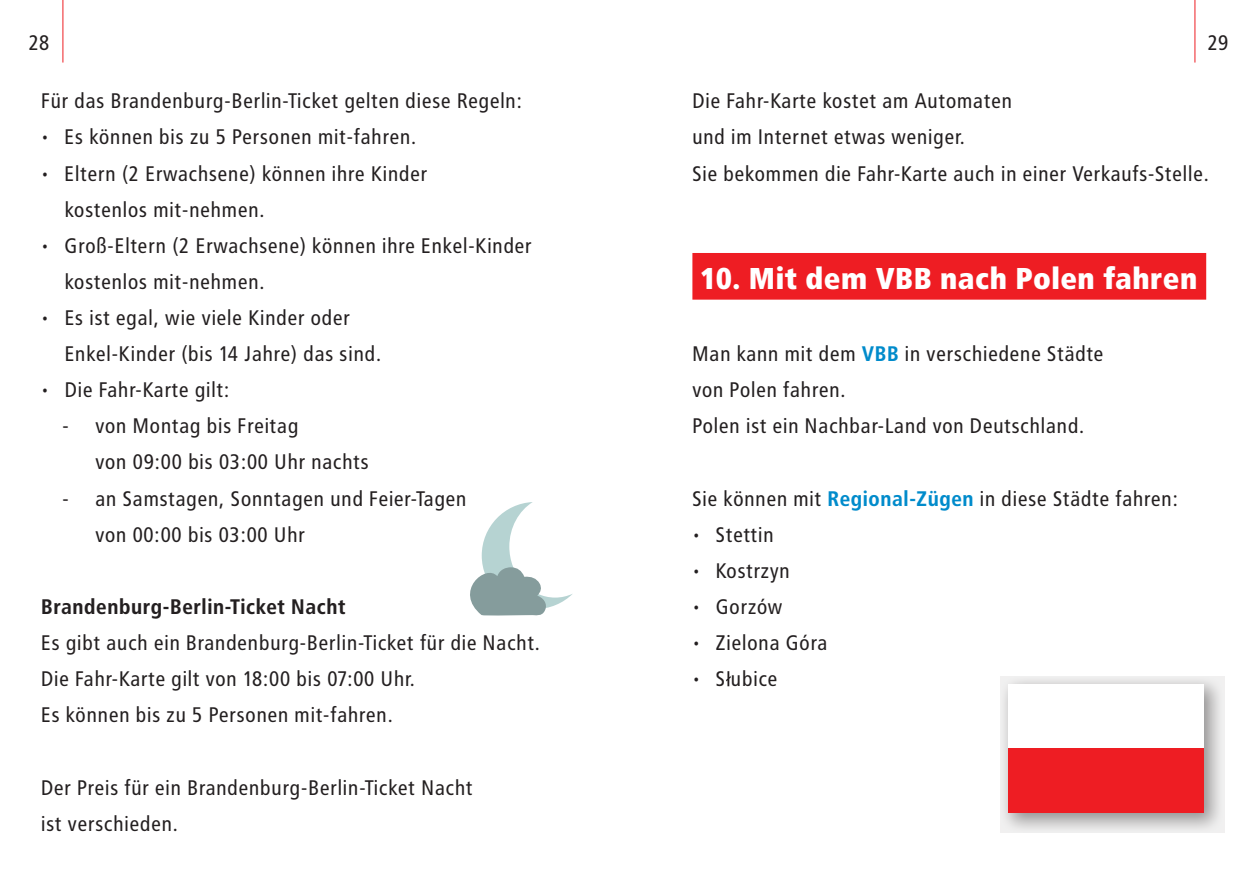
<style>
.page{position:relative;width:1259px;height:893px;background:#fff}
.page>*{position:absolute;margin:0;border:0;box-sizing:border-box;transform-origin:0 0}
.t1{font:900 30.15px "Transit";letter-spacing:.01em;color:#fff}
.t2{font:21px/36.2px "Transit";letter-spacing:.01em;color:#231f20}
.t3{font:700 21px "Transit";letter-spacing:.01em;color:#231f20}
.s1{font-weight:700;color:#008bcb}
</style>
<div class="page">
<hr style="left:63px;top:0;width:1px;height:63px;background:#ee1d23">
<svg style="left:470px;top:502px;width:102px;height:114px"></svg>
<hr style="left:1194px;top:0;width:1px;height:63px;background:#ee1d23">
<div style="left:692px;top:253px;width:514px;height:47px;background:#ee1d23"></div>
<svg style="left:726px;top:671px;width:4px;height:15px"></svg>
<svg style="left:1000px;top:676px;width:224px;height:157px;background:#d9d7d7"></svg>
<div style="left:1008px;top:685px;width:195px;height:64px;background:#fff"></div>
<div style="left:1008px;top:749px;width:195px;height:64px;background:#ee1d23"></div>
<p class="t2" style="left:29px;top:25px;width:23px">28</p>
<p class="t2" style="left:41px;top:83px;width:483px">Für das Brandenburg-Berlin-Ticket gelten diese Regeln:</p>
<p class="t2" style="left:41px;top:119px;width:377px">• Es können bis zu 5 Personen mit-fahren.</p>
<p class="t2" style="left:65px;top:155px;width:365px;text-indent:-23px">• Eltern (2 Erwachsene) können ihre Kinder kostenlos mit-nehmen.</p>
<p class="t2" style="left:65px;top:228px;width:469px;text-indent:-23px">• Groß-Eltern (2 Erwachsene) können ihre Enkel-Kinder kostenlos mit-nehmen.</p>
<p class="t2" style="left:65px;top:300px;width:319px;text-indent:-23px">• Es ist egal, wie viele Kinder oder<br>Enkel-Kinder (bis 14 Jahre) das sind.</p>
<p class="t2" style="left:41px;top:372px;width:190px">• Die Fahr-Karte gilt:</p>
<p class="t2" style="left:95px;top:408px;width:275px;text-indent:-33px">- von Montag bis Freitag<br>von 09:00 bis 03:00 Uhr nachts</p>
<p class="t2" style="left:95px;top:480px;width:373px;text-indent:-33px">- an Samstagen, Sonntagen und Feier-Tagen von 00:00 bis 03:00 Uhr</p>
<p class="t3" style="left:41px;top:594px;width:306px">Brandenburg-Berlin-Ticket Nacht</p>
<p class="t2" style="left:41px;top:625px;width:501px">Es gibt auch ein Brandenburg-Berlin-Ticket für die Nacht.<br>Die Fahr-Karte gilt von 18:00 bis 07:00 Uhr.<br>Es können bis zu 5 Personen mit-fahren.</p>
<p class="t2" style="left:41px;top:769px;width:433px">Der Preis für ein Brandenburg-Berlin-Ticket Nacht ist verschieden.</p>
<p class="t2" style="left:1207px;top:25px;width:23px">29</p>
<p class="t2" style="left:692px;top:83px;width:519px">Die Fahr-Karte kostet am Automaten<br>und im Internet etwas weniger.<br>Sie bekommen die Fahr-Karte auch in einer Verkaufs-Stelle.</p>
<h1 class="t1" style="left:700px;top:260px;width:498px">10. Mit dem VBB nach Polen fahren</h1>
<p class="t2" style="left:692px;top:336px;width:413px">Man kann mit dem <span class="s1">VBB</span> in verschiedene Städte von Polen fahren.<br>Polen ist ein Nachbar-Land von Deutschland.</p>
<p class="t2" style="left:692px;top:480px;width:488px">Sie können mit <span class="s1">Regional-Zügen</span> in diese Städte fahren:</p>
<p class="t2" style="left:692px;top:517px;width:83px">• Stettin</p>
<p class="t2" style="left:692px;top:553px;width:100px">• Kostrzyn</p>
<p class="t2" style="left:692px;top:589px;width:92px">• Gorzów</p>
<p class="t2" style="left:692px;top:625px;width:137px">• Zielona Góra</p>
<p class="t2" style="left:692px;top:661px;width:87px">• S ubice</p>
</div>
